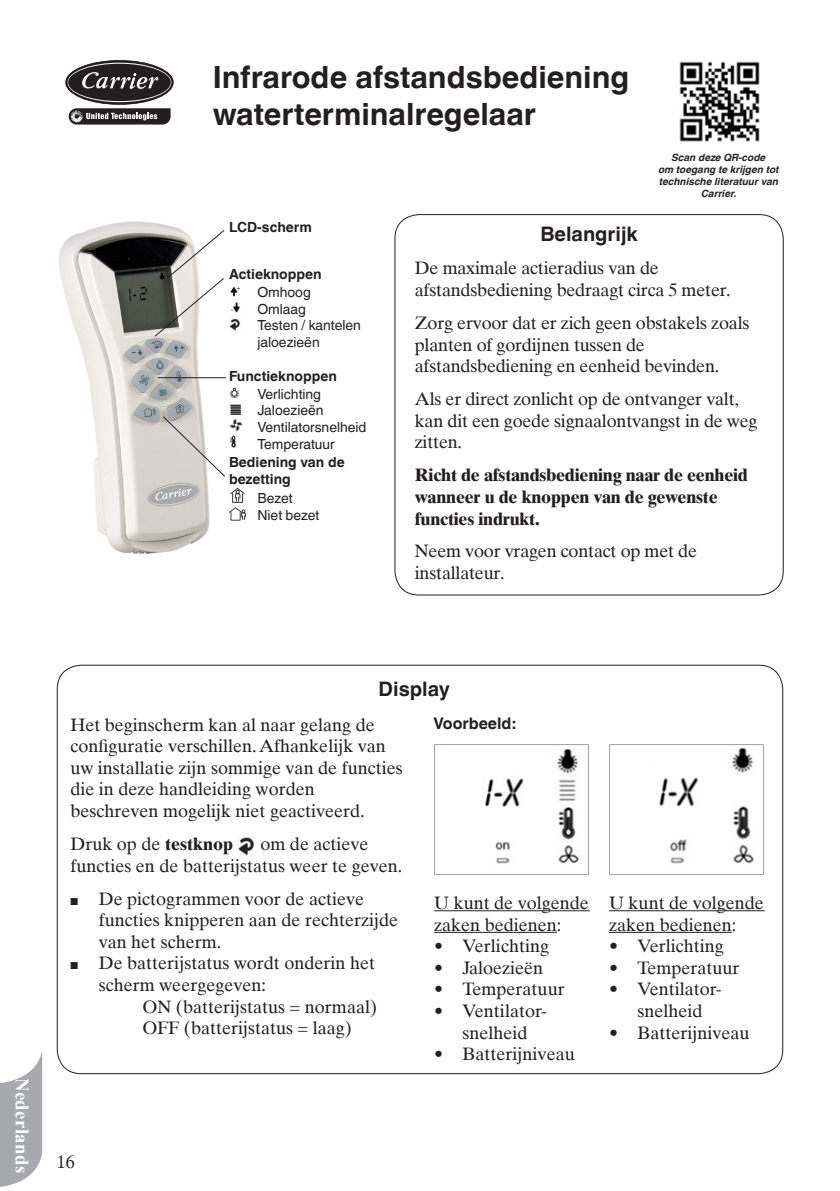
<style>
.page{position:relative;width:840px;height:1191px;background:#fff}
.page>*{position:absolute;margin:0;border:0;box-sizing:border-box;transform-origin:0 0}
.Main-heading{font:700 30.6px/36.8px "Helvetica Linotype";color:#231f20}
.Table-normal{font:700 20px "Helvetica Linotype";color:#231f20}
.t1{font:700 18.8px "Times New Roman";letter-spacing:.02em;color:#fff}
.Body_text{font:18px/21.6px "Times Ten LT";color:#231f20}
.Body_text-2{font:700 18px/21.6px "Times Ten LT";letter-spacing:-.01em;color:#231f20}
.Table-normal-2{font:700 16px "Helvetica Linotype";color:#231f20}
.Table-normal-3{font:14px/16.8px "Helvetica Linotype";color:#231f20}
.Table-normal-4{font:700 14px/16.8px "Helvetica Linotype";color:#231f20}
.Table-normal-5{font:italic 700 10px/12px "Helvetica Linotype";color:#231f20;text-align:center}
.s1{font-weight:700}
</style>
<div class="page">
<img style="left:59px;top:221px;width:158px;height:333px">
<svg style="left:69px;top:108px;width:101px;height:17px;background:#585556"></svg>
<svg style="left:65px;top:60px;width:108px;height:45px"></svg>
<svg style="left:68px;top:63px;width:103px;height:39px"></svg>
<div style="left:68px;top:64px;width:103px;height:37px;background:#231f20;border-radius:50%"></div>
<svg style="left:82px;top:72px;width:76px;height:17px"></svg>
<svg style="left:230px;top:387px;width:9px;height:11px"></svg>
<img style="left:230px;top:488px;width:14px;height:15px">
<img style="left:229px;top:507px;width:17px;height:13px">
<img style="left:238px;top:837px;width:17px;height:18px">
<img style="left:679px;top:61px;width:81px;height:81px">
<img style="left:434px;top:744px;width:154px;height:131px">
<img style="left:609px;top:744px;width:154px;height:131px">
<hr style="left:434px;top:910px;width:155px;height:1px;background:#231f20">
<hr style="left:434px;top:932px;width:122px;height:1px;background:#231f20">
<hr style="left:608px;top:910px;width:156px;height:1px;background:#231f20">
<hr style="left:608px;top:932px;width:123px;height:1px;background:#231f20">
<svg style="left:153px;top:229px;width:87px;height:109px"></svg>
<hr style="left:158px;top:377px;width:68px;height:1px;background:#231f20">
<svg style="left:162px;top:404px;width:79px;height:74px"></svg>
<svg style="left:0;top:1051px;width:42px;height:136px"></svg>
<p class="Main-heading" style="left:213px;top:59px;width:417px">Infrarode afstandsbediening waterterminalregelaar</p>
<p class="Table-normal-5" style="left:657px;top:151px;width:126px">ScandezeQR-code<br>om toegangtekrijgentot technischeliteratuurvan<br>Carrier.</p>
<p class="Table-normal-4" style="left:229px;top:219px;width:84px">LCD-scherm</p>
<p class="Table-normal-4" style="left:229px;top:266px;width:94px">Actieknoppen</p>
<p class="Table-normal-3" style="left:257px;top:283px;width:55px">Omhoog</p>
<p class="Table-normal-3" style="left:257px;top:300px;width:50px">Omlaag</p>
<p class="Table-normal-3" style="left:257px;top:317px;width:105px">Testen / kantelen jaloezieën</p>
<p class="Table-normal-3" style="left:257px;top:385px;width:65px">Verlichting</p>
<p class="Table-normal-3" style="left:257px;top:402px;width:68px">Jaloezieën</p>
<p class="Table-normal-3" style="left:257px;top:419px;width:111px">Ventilatorsnelheid</p>
<p class="Table-normal-3" style="left:257px;top:435px;width:79px">Temperatuur</p>
<p class="Table-normal-4" style="left:229px;top:367px;width:109px">Functieknoppen</p>
<p class="Table-normal-4" style="left:229px;top:454px;width:117px">Bediening van de bezetting</p>
<p class="Table-normal-3" style="left:257px;top:490px;width:37px">Bezet</p>
<p class="Table-normal-3" style="left:257px;top:507px;width:63px">Niet bezet</p>
<p class="Table-normal" style="left:540px;top:223px;width:99px">Belangrijk</p>
<p class="Body_text" style="left:414px;top:257px;width:317px">De maximale actieradius van de afstandsbediening bedraagt circa 5 meter.</p>
<p class="Body_text" style="left:414px;top:312px;width:336px">Zorg ervoor dat er zich geen obstakels zoals planten of gordijnen tussen de afstandsbediening en eenheid bevinden.</p>
<p class="Body_text" style="left:414px;top:388px;width:344px">Als er direct zonlicht op de ontvanger valt, kan dit een goede signaalontvangst in de weg zitten.</p>
<p class="Body_text-2" style="left:414px;top:464px;width:334px">Richt de afstandsbediening naar de eenheid wanneer u de knoppen van de gewenste functies indrukt.</p>
<p class="Body_text" style="left:414px;top:540px;width:283px">Neem voor vragen contact op met de installateur.</p>
<p class="t1" style="left:35px;top:1077px;width:97px;rotate:90deg">Nederlands</p>
<p class="Table-normal" style="left:378px;top:677px;width:73px">Display</p>
<p class="Body_text" style="left:70px;top:713px;width:334px">Het beginscherm kan al naar gelang de configuratie verschillen. Afhankelijk van uw installatie zijn sommige van de functies die in deze handleiding worden beschreven mogelijk niet geactiveerd.</p>
<p class="Body_text" style="left:70px;top:833px;width:164px">Druk op de <span class="s1">testknop</span></p>
<p class="Table-normal-2" style="left:433px;top:714px;width:84px">Voorbeeld:</p>
<p class="Body_text" style="left:70px;top:833px;width:333px;text-indent:190px">om de actieve functies en de batterijstatus weer te geven.</p>
<p class="Body_text" style="left:99px;top:887px;width:301px;text-indent:-28px">■ De pictogrammen voor de actieve functies knipperen aan de rechterzijde van het scherm.</p>
<p class="Body_text" style="left:99px;top:952px;width:278px;text-indent:-28px">■ De batterijstatus wordt onderin het scherm weergegeven:</p>
<p class="Body_text" style="left:142px;top:995px;width:236px">ON (batterijstatus = normaal)</p>
<p class="Body_text" style="left:142px;top:1017px;width:211px">OFF (batterijstatus = laag)</p>
<p class="Body_text" style="left:434px;top:892px;width:156px">U kunt de volgende zaken bedienen:</p>
<p class="Body_text" style="left:434px;top:935px;width:116px">• Verlichting</p>
<p class="Body_text" style="left:434px;top:956px;width:111px">• Jaloezieën</p>
<p class="Body_text" style="left:434px;top:978px;width:132px">• Temperatuur</p>
<p class="Body_text" style="left:434px;top:1000px;width:113px;text-align:center">• Ventilator&shy;snelheid</p>
<p class="Body_text" style="left:434px;top:1043px;width:142px">• Batterijniveau</p>
<p class="Body_text" style="left:608px;top:892px;width:156px">U kunt de volgende zaken bedienen:</p>
<p class="Body_text" style="left:608px;top:935px;width:116px">• Verlichting</p>
<p class="Body_text" style="left:608px;top:956px;width:132px">• Temperatuur</p>
<p class="Body_text" style="left:608px;top:978px;width:113px;text-align:center">• Ventilator&shy;snelheid</p>
<p class="Body_text" style="left:608px;top:1021px;width:142px">• Batterijniveau</p>
<p class="Body_text" style="left:57px;top:1151px;width:19px">16</p>
</div>
